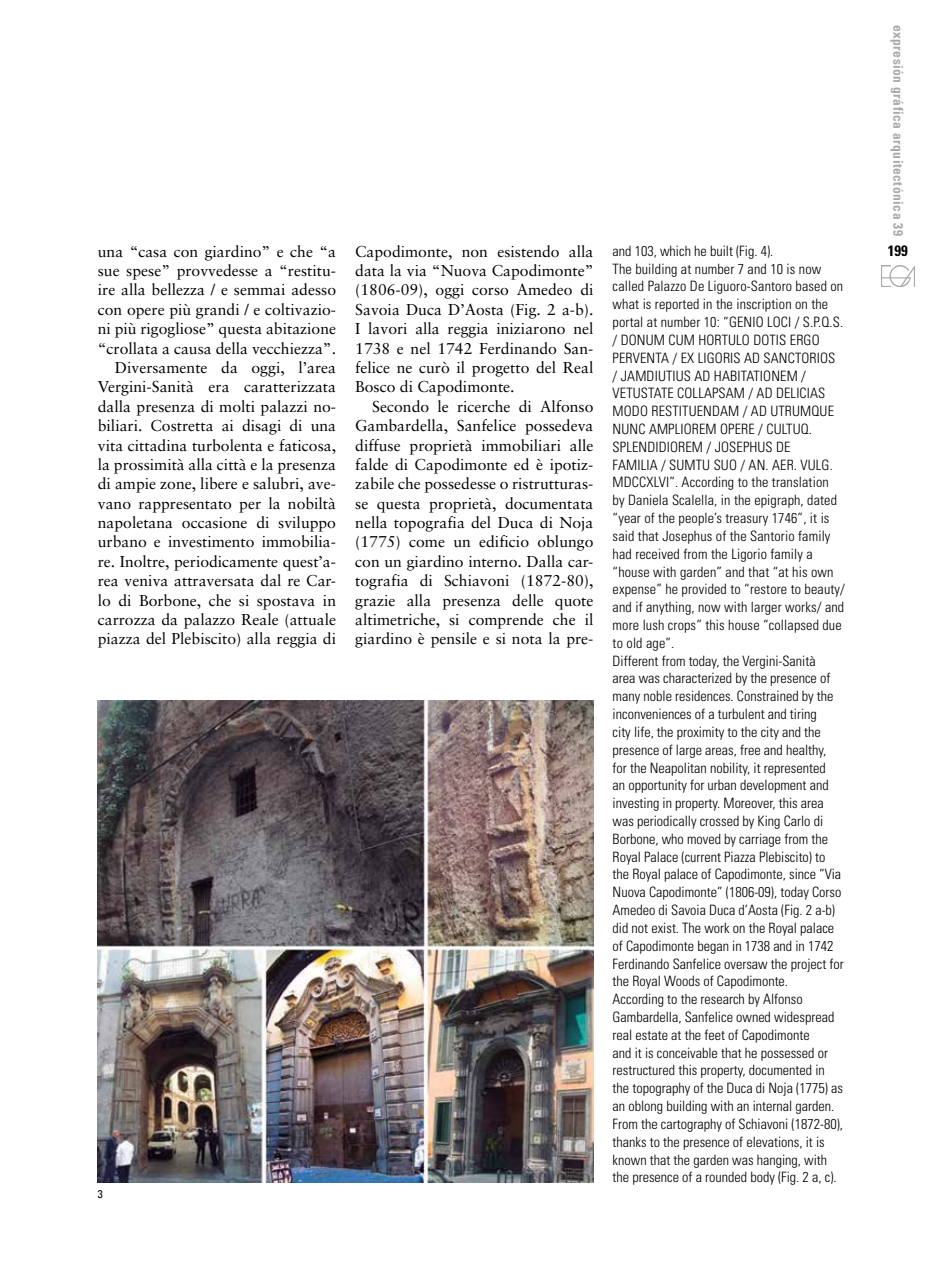
<style>
.page{position:relative;width:936px;height:1276px;background:#fff}
.page>*{position:absolute;margin:0;border:0;box-sizing:border-box;transform-origin:0 0}
.t1{font:15.75px/19.4px "Sabon";color:#000;text-align:justify}
.t2{font:700 condensed 15px "Univers";color:#000}
.t3{font:300 condensed 14.25px/17.9px "Univers";color:#000}
.t4{font:700 condensed 13.5px "Univers";letter-spacing:.035em;color:#a7a9ac}
.t5{font:condensed 11.25px "Univers";color:#000}
</style>
<div class="page">
<img style="left:881px;top:265px;width:33px;height:21px">
<img style="left:98px;top:700px;width:495px;height:482px">
<p class="t1" style="left:98px;top:241px;width:240px;text-align:right">una “casa con giardino” e che “a sue spese” provvedesse a “restitu&shy;ire alla bellezza / e semmai adesso con opere più grandi / e coltivazio&shy;ni più rigogliose” questa abitazione “crollata a causa della vecchiezza”.<br>Diversamente da oggi, l’area Vergini-Sanità era caratterizzata dalla presenza di molti palazzi no&shy;biliari. Costretta ai disagi di una vita cittadina turbolenta e faticosa, la prossimità alla città e la presenza di ampie zone, libere e salubri, ave&shy;vano rappresentato per la nobiltà napoletana occasione di sviluppo urbano e investimento immobilia&shy;re. Inoltre, periodicamente quest’a&shy;rea veniva attraversata dal re Car&shy;lo di Borbone, che si spostava in carrozza da palazzo Reale (attuale piazza del Plebiscito) alla reggia di</p>
<p class="t5" style="left:98px;top:1187px;width:6px">3</p>
<p class="t1" style="left:355px;top:241px;width:240px">Capodimonte, non esistendo alla data la via “Nuova Capodimonte” (1806-09), oggi corso Amedeo di Savoia Duca D’Aosta (Fig. 2 a-b).<br>I lavori alla reggia iniziarono nel 1738 e nel 1742 Ferdinando San&shy;felice ne curò il progetto del Real Bosco di Capodimonte.</p>
<p class="t1" style="left:355px;top:396px;width:240px;text-indent:17px">Secondo le ricerche di Alfonso Gambardella, Sanfelice possedeva diffuse proprietà immobiliari alle falde di Capodimonte ed è ipotiz&shy;zabile che possedesse o ristrutturas&shy;se questa proprietà, documentata nella topografia del Duca di Noja (1775) come un edificio oblungo con un giardino interno. Dalla car&shy;tografia di Schiavoni (1872-80), grazie alla presenza delle quote altimetriche, si comprende che il giardino è pensile e si nota la pre-</p>
<p class="t3" style="left:612px;top:242px;width:234px">and 103, which he built (Fig. 4).<br>The building at number 7 and 10 is now called Palazzo De Liguoro-Santoro based on what is reported in the inscription on the portal at number 10: “GENIO LOCI / S.P.Q.S. / DONUM CUM HORTULO DOTIS ERGO PERVENTA / EX LIGORIS AD SANCTORIOS<br>/ JAMDIUTIUS AD HABITATIONEM / VETUSTATE COLLAPSAM / AD DELICIAS MODO RESTITUENDAM / AD UTRUMQUE NUNC AMPLIOREM OPERE / CULTUQ.<br>SPLENDIDIOREM / JOSEPHUS DE<br>FAMILIA / SUMTU SUO / AN. AER. VULG.<br>MDCCXLVI”. According to the translation<br>by Daniela Scalella, in the epigraph, dated “year of the people’s treasury 1746”, it is said that Josephus of the Santorio family had received from the Ligorio family a “house with garden” and that “at his own expense” he provided to “restore to beauty/ and if anything, now with larger works/ and more lush crops” this house “collapsed due to old age”.<br>Different from today, the Vergini-Sanità<br>area was characterized by the presence of many noble residences. Constrained by the inconveniences of a turbulent and tiring<br>city life, the proximity to the city and the presence of large areas, free and healthy,<br>for the Neapolitan nobility, it represented<br>an opportunity for urban development and investing in property. Moreover, this area was periodically crossed by King Carlo di Borbone, who moved by carriage from the Royal Palace (current Piazza Plebiscito) to the Royal palace of Capodimonte, since “Via Nuova Capodimonte” (1806-09), today Corso Amedeo di Savoia Duca d’Aosta (Fig. 2 a-b) did not exist. The work on the Royal palace of Capodimonte began in 1738 and in 1742<br>Ferdinando Sanfelice oversaw the project for the Royal Woods of Capodimonte.<br>According to the research by Alfonso Gambardella, Sanfelice owned widespread real estate at the feet of Capodimonte<br>and it is conceivable that he possessed or restructured this property, documented in the topography of the Duca di Noja (1775) as an oblong building with an internal garden.<br>From the cartography of Schiavoni (1872-80), thanks to the presence of elevations, it is known that the garden was hanging, with the presence of a rounded body (Fig. 2 a, c).</p>
<p class="t4" style="left:906px;top:25px;width:213px;rotate:90deg">expresión gráfica arquitectónica 39</p>
<p class="t2" style="left:887px;top:242px;width:21px">199</p>
</div>
